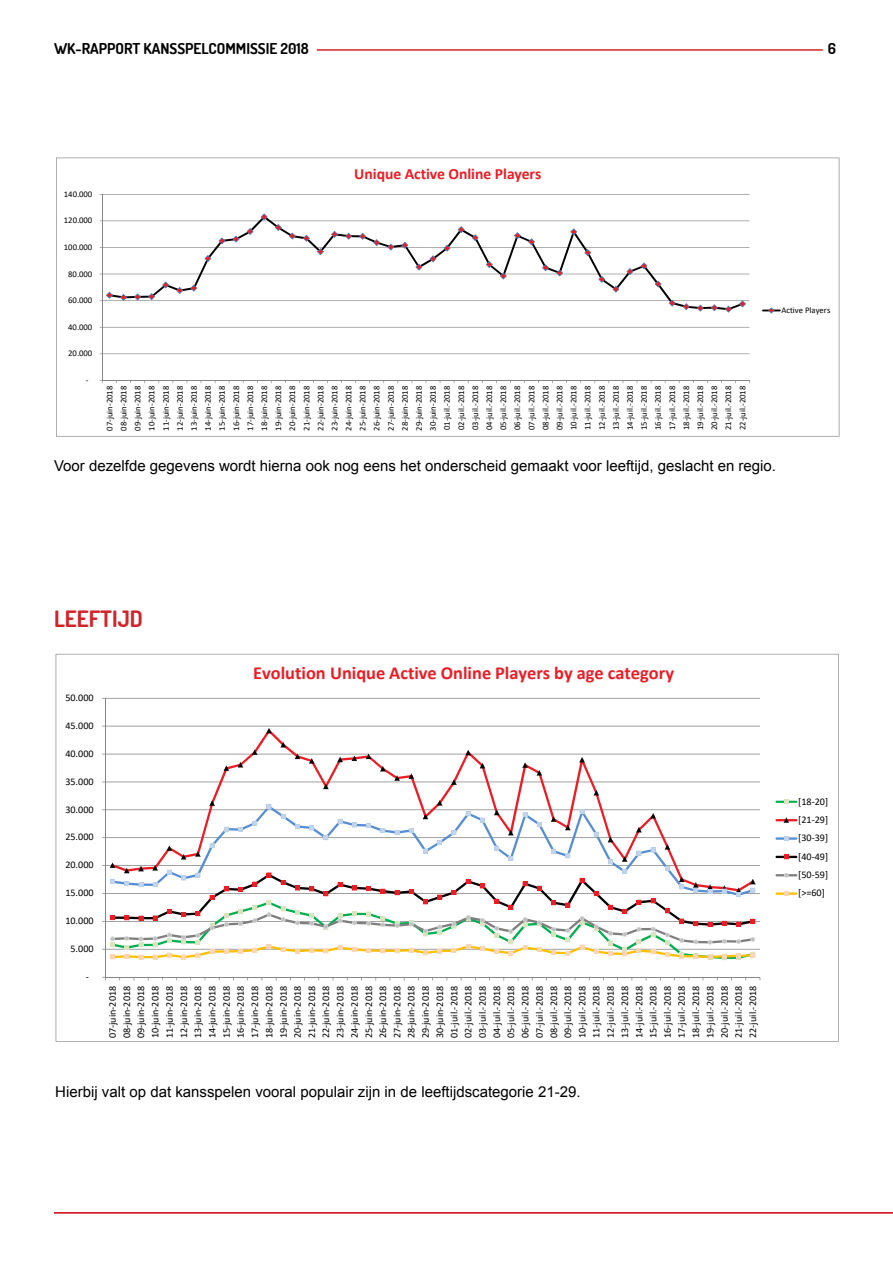
<style>
.page{position:relative;width:893px;height:1263px;background:#fff}
.page>*{position:absolute;margin:0;border:0;box-sizing:border-box;transform-origin:0 0}
.t1{font:700 22.5px "Dosis";color:#d2232a}
.t2{font:700 18.3px "Calibri";color:#ed1c24}
.t3{font:700 15.6px "Calibri";color:#ed1c24}
.t4{font:15px "Arial";color:#000}
.t5{font:700 15px "Dosis";color:#000}
.t6{font:10.2px/14.2px "Calibri";color:#000;text-align:justify}
.t7{font:8.7px/14.1px "Calibri";letter-spacing:-.005em;color:#000;text-align:justify}
</style>
<div class="page">
<hr style="left:317px;top:49px;width:506px;height:2px;background:#d2232a">
<hr style="left:54px;top:1212px;width:839px;height:1px;background:#d2232a">
<svg style="left:56px;top:158px;width:783px;height:279px"></svg>
<svg style="left:56px;top:654px;width:783px;height:388px"></svg>
<div style="left:246px;top:658px;width:446px;height:31px;background:#fff"></div>
<h3 class="t5" style="left:54px;top:39px;width:256px">WK-RAPPORT KANSSPELCOMMISSIE 2018</h3>
<h3 class="t5" style="left:828px;top:39px;width:10px">6</h3>
<p class="t7" style="left:64px;top:187px;width:30px">140.000</p>
<p class="t7" style="left:64px;top:213px;width:30px">120.000</p>
<p class="t7" style="left:64px;top:240px;width:30px">100.000</p>
<p class="t7" style="left:68px;top:266px;width:26px">80.000</p>
<p class="t7" style="left:68px;top:293px;width:26px">60.000</p>
<p class="t7" style="left:68px;top:319px;width:26px">40.000</p>
<p class="t7" style="left:68px;top:346px;width:26px">20.000</p>
<p class="t7" style="left:86px;top:373px;width:4px">‐</p>
<h3 class="t3" style="left:354px;top:163px;width:188px">Unique Active Online Players</h3>
<p class="t7" style="left:102px;top:431px;width:46px;rotate:-90deg">07‐juin‐2018<br>08‐juin‐2018<br>09‐juin‐2018<br>10‐juin‐2018<br>11‐juin‐2018<br>12‐juin‐2018<br>13‐juin‐2018<br>14‐juin‐2018<br>15‐juin‐2018<br>16‐juin‐2018<br>17‐juin‐2018<br>18‐juin‐2018<br>19‐juin‐2018<br>20‐juin‐2018<br>21‐juin‐2018<br>22‐juin‐2018<br>23‐juin‐2018<br>24‐juin‐2018<br>25‐juin‐2018<br>26‐juin‐2018<br>27‐juin‐2018<br>28‐juin‐2018<br>29‐juin‐2018<br>30‐juin‐2018<br>01‐juil.‐2018<br>02‐juil.‐2018<br>03‐juil.‐2018<br>04‐juil.‐2018<br>05‐juil.‐2018<br>06‐juil.‐2018<br>07‐juil.‐2018<br>08‐juil.‐2018<br>09‐juil.‐2018<br>10‐juil.‐2018<br>11‐juil.‐2018<br>12‐juil.‐2018<br>13‐juil.‐2018<br>14‐juil.‐2018<br>15‐juil.‐2018<br>16‐juil.‐2018<br>17‐juil.‐2018<br>18‐juil.‐2018<br>19‐juil.‐2018<br>20‐juil.‐2018<br>21‐juil.‐2018<br>22‐juil.‐2018</p>
<p class="t7" style="left:781px;top:303px;width:51px">Active Players</p>
<h3 class="t4" style="left:54px;top:456px;width:724px">Voor dezelfde gegevens wordt hierna ook nog eens het onderscheid gemaakt voor leeftijd, geslacht en regio.</h3>
<h1 class="t1" style="left:54px;top:604px;width:90px">LEEFTIJD</h1>
<p class="t6" style="left:65px;top:690px;width:30px">50.000</p>
<p class="t6" style="left:65px;top:718px;width:30px">45.000</p>
<p class="t6" style="left:65px;top:746px;width:30px">40.000</p>
<p class="t6" style="left:65px;top:774px;width:30px">35.000</p>
<p class="t6" style="left:65px;top:802px;width:30px">30.000</p>
<p class="t6" style="left:65px;top:830px;width:30px">25.000</p>
<p class="t6" style="left:65px;top:858px;width:30px">20.000</p>
<p class="t6" style="left:65px;top:885px;width:30px">15.000</p>
<p class="t6" style="left:65px;top:913px;width:30px">10.000</p>
<p class="t6" style="left:70px;top:941px;width:25px">5.000</p>
<p class="t6" style="left:86px;top:969px;width:5px">‐</p>
<h2 class="t2" style="left:253px;top:660px;width:422px">Evolution Unique Active Online Players by age category</h2>
<p class="t6" style="left:105px;top:1038px;width:54px;rotate:-90deg">07‐juin‐2018<br>08‐juin‐2018<br>09‐juin‐2018<br>10‐juin‐2018<br>11‐juin‐2018<br>12‐juin‐2018<br>13‐juin‐2018<br>14‐juin‐2018<br>15‐juin‐2018<br>16‐juin‐2018<br>17‐juin‐2018<br>18‐juin‐2018<br>19‐juin‐2018<br>20‐juin‐2018<br>21‐juin‐2018<br>22‐juin‐2018<br>23‐juin‐2018<br>24‐juin‐2018<br>25‐juin‐2018<br>26‐juin‐2018<br>27‐juin‐2018<br>28‐juin‐2018<br>29‐juin‐2018<br>30‐juin‐2018<br>01‐juil.‐2018<br>02‐juil.‐2018<br>03‐juil.‐2018<br>04‐juil.‐2018<br>05‐juil.‐2018<br>06‐juil.‐2018<br>07‐juil.‐2018<br>08‐juil.‐2018<br>09‐juil.‐2018<br>10‐juil.‐2018<br>11‐juil.‐2018<br>12‐juil.‐2018<br>13‐juil.‐2018<br>14‐juil.‐2018<br>15‐juil.‐2018<br>16‐juil.‐2018<br>17‐juil.‐2018<br>18‐juil.‐2018<br>19‐juil.‐2018<br>20‐juil.‐2018<br>21‐juil.‐2018<br>22‐juil.‐2018</p>
<h3 class="t4" style="left:55px;top:1082px;width:527px">Hierbij valt op dat kansspelen vooral populair zijn in de leeftijdscategorie 21-29.</h3>
<p class="t6" style="left:798px;top:792px;width:31px;line-height:18.5px">[18‐20] [21‐29] [30‐39] [40‐49] [50‐59] [&gt;=60]</p>
</div>
